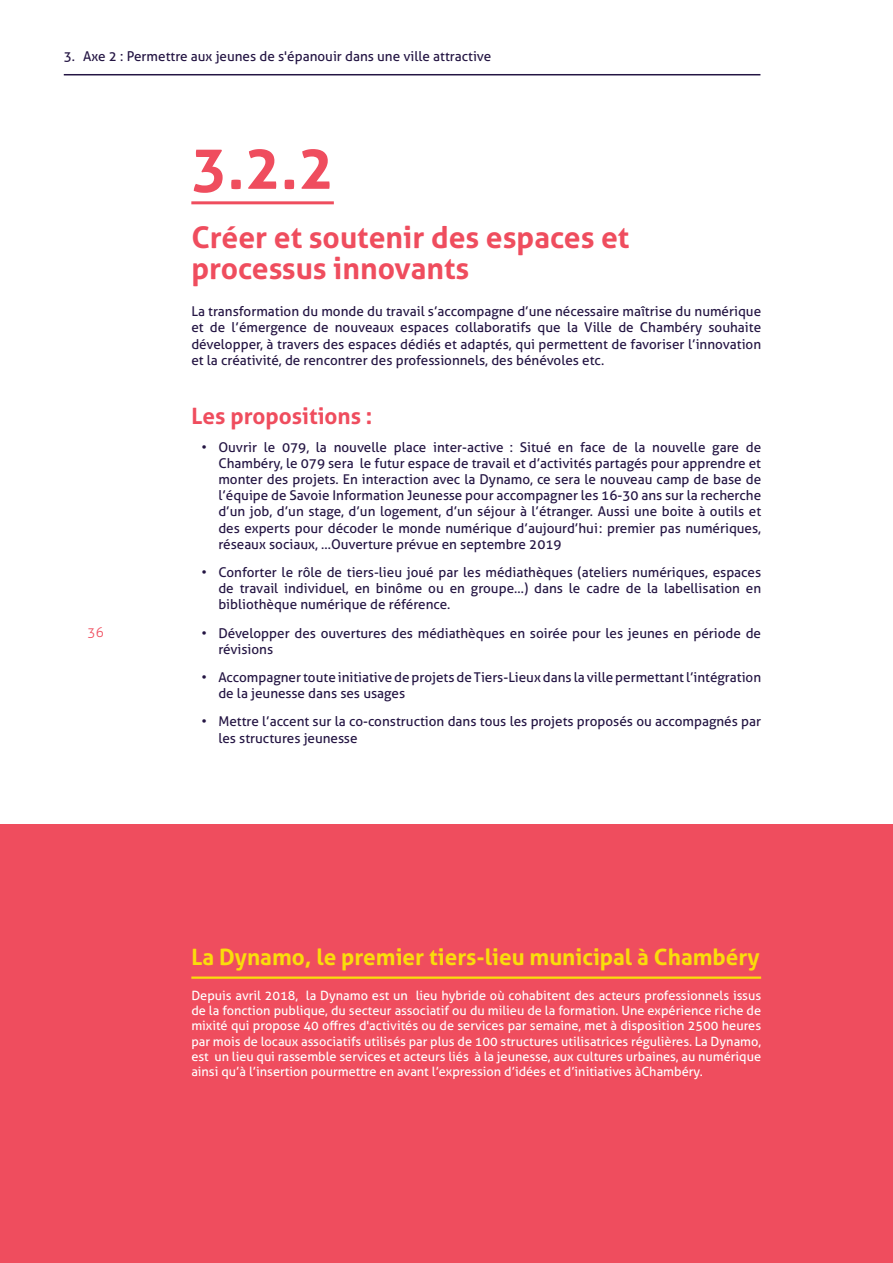
<style>
.page{position:relative;width:893px;height:1263px;background:#fff}
.page>*{position:absolute;margin:0;border:0;box-sizing:border-box;transform-origin:0 0}
.t1{font:700 60px "Aller";color:#ef4d5e}
.t2{font:700 30px/31.5px "Aller";color:#ef4d5e}
.t3{font:700 22.5px "Aller";color:#fadd0b}
.t4{font:700 22.5px "Aller";color:#ef4d5e}
.t5{font:13.5px/16.2px "Aller";color:#241543;text-align:justify}
.t6{font:300 13.5px "Aller";color:#ef4d5e}
.t7{font:12.75px/15.3px "Aller";color:#fff;text-align:justify}
</style>
<div class="page">
<div style="left:0;top:824px;width:893px;height:439px;background:#ef4d5e"></div>
<hr style="left:64px;top:74px;width:696px;height:1px;background:#241543">
<hr style="left:191px;top:201px;width:143px;height:3px;background:#ef4d5e">
<hr style="left:191px;top:976px;width:570px;height:3px;background:#fadd0b">
<p class="t5" style="left:64px;top:48px;width:429px">3. Axe 2 : Permettre aux jeunes de s'épanouir dans une ville attractive</p>
<h1 class="t1" style="left:191px;top:130px;width:144px">3.2.2</h1>
<h2 class="t2" style="left:191px;top:221px;width:440px">Créer et soutenir des espaces et processus innovants</h2>
<p class="t6" style="left:88px;top:624px;width:18px">36</p>
<p class="t5" style="left:191px;top:303px;width:571px">La transformation du monde du travail s’accompagne d’une nécessaire maîtrise du numérique et de l’émergence de nouveaux espaces collaboratifs que la Ville de Chambéry souhaite développer, à travers des espaces dédiés et adaptés, qui permettent de favoriser l’innovation et la créativité, de rencontrer des professionnels, des bénévoles etc.</p>
<h3 class="t4" style="left:191px;top:402px;width:182px">Les propositions :</h3>
<p class="t5" style="left:218px;top:439px;width:544px;text-indent:-17px">• Ouvrir le 079, la nouvelle place inter-active : Situé en face de la nouvelle gare de Chambéry, le 079 sera le futur espace de travail et d’activités partagés pour apprendre et monter des projets. En interaction avec la Dynamo, ce sera le nouveau camp de base de l’équipe de Savoie Information Jeunesse pour accompagner les 16-30 ans sur la recherche d’un job, d’un stage, d’un logement, d’un séjour à l’étranger. Aussi une boite à outils et des experts pour décoder le monde numérique d’aujourd’hui : premier pas numériques, réseaux sociaux, … Ouverture prévue en septembre 2019</p>
<p class="t5" style="left:218px;top:564px;width:544px;text-indent:-17px">• Conforter le rôle de tiers-lieu joué par les médiathèques (ateliers numériques, espaces de travail individuel, en binôme ou en groupe…) dans le cadre de la labellisation en bibliothèque numérique de référence.</p>
<p class="t5" style="left:218px;top:625px;width:544px;text-indent:-17px">• Développer des ouvertures des médiathèques en soirée pour les jeunes en période de révisions</p>
<p class="t5" style="left:218px;top:669px;width:544px;text-indent:-17px">• Accompagner toute initiative de projets de Tiers-Lieux dans la ville permettant l’intégration de la jeunesse dans ses usages</p>
<p class="t5" style="left:218px;top:713px;width:544px;text-indent:-17px">• Mettre l’accent sur la co-construction dans tous les projets proposés ou accompagnés par les structures jeunesse</p>
<h3 class="t3" style="left:191px;top:943px;width:570px">La Dynamo, le premier tiers-lieu municipal à Chambéry</h3>
<p class="t7" style="left:191px;top:987px;width:571px">Depuis avril 2018, la Dynamo est un lieu hybride où cohabitent des acteurs professionnels issus de la fonction publique, du secteur associatif ou du milieu de la formation. Une expérience riche de mixité qui propose 40 offres d'activités ou de services par semaine, met à disposition 2500 heures par mois de locaux associatifs utilisés par plus de 100 structures utilisatrices régulières. La Dynamo, est un lieu qui rassemble services et acteurs liés à la jeunesse, aux cultures urbaines, au numérique ainsi qu’à l’insertion pour mettre en avant l’expression d’idées et d’initiatives à Chambéry.</p>
</div>
